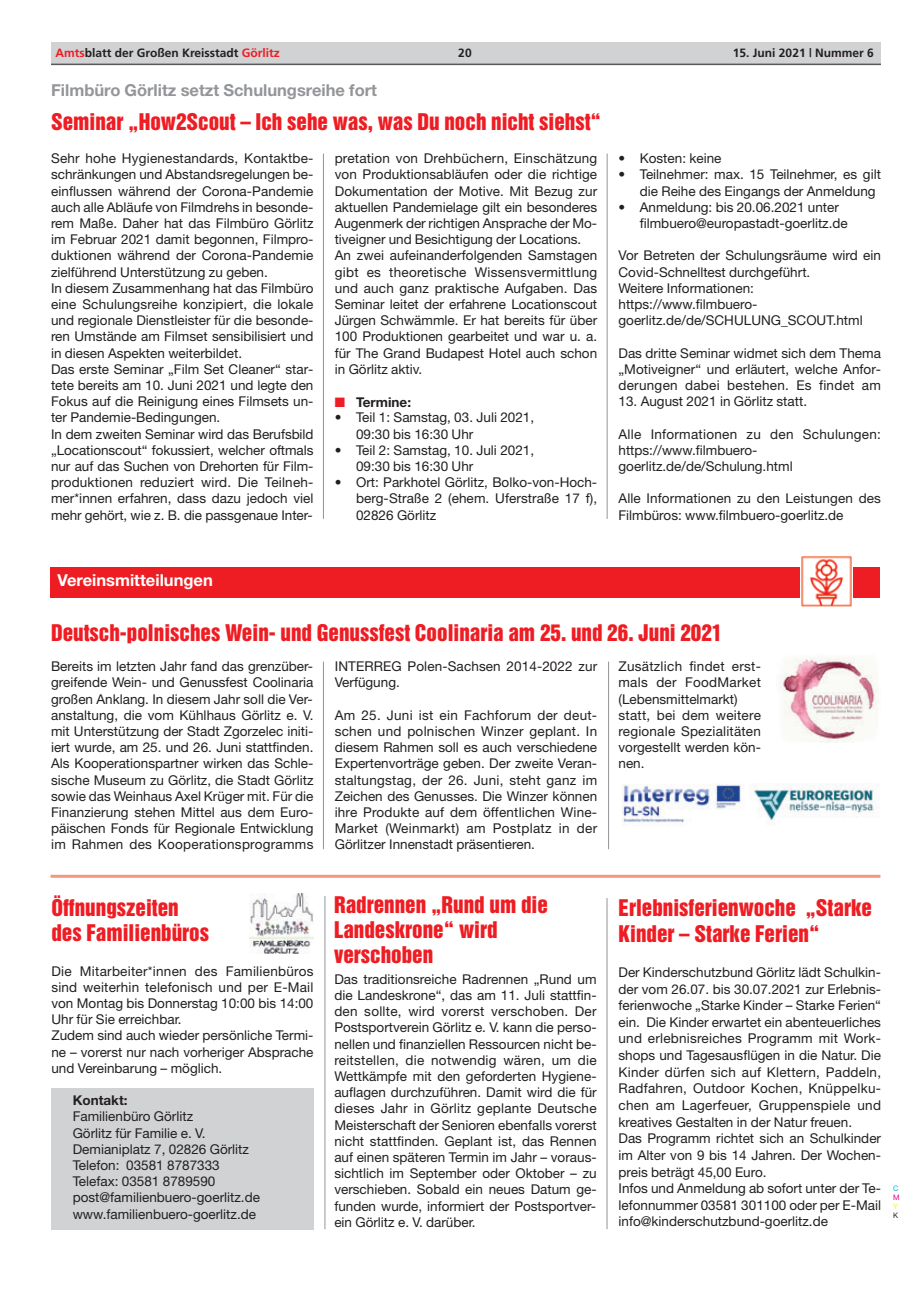
<style>
.page{position:relative;width:915px;height:1293px;background:#fff}
.page>*{position:absolute;margin:0;border:0;box-sizing:border-box;transform-origin:0 0}
.t1{font:21px/25.2px "Helvetica Inserat";color:#ee1d23}
.t2{font:700 16.5px "Helvetica Neue";color:#939598}
.t3{font:700 16.5px "Helvetica Neue";color:#fff}
.t4{font:13.5px/16.2px "Helvetica Neue";color:#231f20}
.t5{font:700 13.5px "Helvetica Neue";color:#231f20}
.t6{font:700 12px "Frutiger";color:#231f20}
.t7{font:7.5px "Helvetica Neue";color:#00aeef}
.t8{font:7.5px "Helvetica Neue";color:#ed028c}
.t9{font:7.5px "Helvetica Neue";color:#fff101}
.t10{font:7.5px "Helvetica Neue";color:#231f20}
.s1{color:#ee1d23}
</style>
<div class="page">
<div style="left:51px;top:1088px;width:263px;height:141px;background:#d1d2d4"></div>
<div style="left:51px;top:43px;width:829px;height:21px;background:#d1d2d4"></div>
<hr style="left:51px;top:64px;width:829px;height:1px;background:#57585a">
<hr style="left:323px;top:153px;width:1px;height:366px;background:#939598">
<hr style="left:606px;top:153px;width:1px;height:366px;background:#939598">
<div style="left:50px;top:567px;width:829px;height:31px;background:#ee1d23"></div>
<img style="left:800px;top:556px;width:52px;height:51px">
<hr style="left:323px;top:661px;width:1px;height:188px;background:#939598">
<hr style="left:608px;top:661px;width:1px;height:188px;background:#939598">
<img style="left:622px;top:784px;width:122px;height:40px">
<img style="left:776px;top:657px;width:103px;height:85px">
<img style="left:751px;top:783px;width:128px;height:41px">
<hr style="left:51px;top:875px;width:829px;height:3px;background:#f6977a">
<img style="left:249px;top:894px;width:65px;height:60px">
<hr style="left:606px;top:898px;width:1px;height:331px;background:#939598">
<hr style="left:324px;top:896px;width:1px;height:333px;background:#939598">
<p class="t6" style="left:55px;top:48px;width:226px"><span class="s1">Amts</span>blatt der Großen Kreisstadt <span class="s1">Görlitz</span></p>
<p class="t6" style="left:458px;top:48px;width:15px">20</p>
<p class="t6" style="left:732px;top:48px;width:142px">15. Juni 2021 | Nummer 6</p>
<p class="t2" style="left:51px;top:85px;width:327px">Filmbüro Görlitz setzt Schulungsreihe fort</p>
<h1 class="t1" style="left:51px;top:110px;width:551px">Seminar „How2Scout – Ich sehe was, was Du noch nicht siehst“</h1>
<p class="t4" style="left:51px;top:152px;width:264px">Sehr hohe Hygienestandards, Kontaktbe&shy;schränkungen und Abstandsregelungen be&shy;einflussen während der Corona-Pandemie auch alle Abläufe von Filmdrehs in besonde&shy;rem Maße. Daher hat das Filmbüro Görlitz im Februar 2021 damit begonnen, Filmpro&shy;duktionen während der Corona-Pandemie zielführend Unterstützung zu geben.<br>In diesem Zusammenhang hat das Filmbüro eine Schulungsreihe konzipiert, die lokale und regionale Dienstleister für die besonde&shy;ren Umstände am Filmset sensibilisiert und in diesen Aspekten weiterbildet.<br>Das erste Seminar „Film Set Cleaner“ star&shy;tete bereits am 10. Juni 2021 und legte den Fokus auf die Reinigung eines Filmsets un&shy;ter Pandemie-Bedingungen.<br>In dem zweiten Seminar wird das Berufsbild „Locationscout“ fokussiert, welcher oftmals nur auf das Suchen von Drehorten für Film&shy;produktionen reduziert wird. Die Teilneh&shy;mer*innen erfahren, dass dazu jedoch viel mehr gehört, wie z. B. die passgenaue Inter-</p>
<p class="t4" style="left:334px;top:152px;width:264px">pretation von Drehbüchern, Einschätzung von Produktionsabläufen oder die richtige Dokumentation der Motive. Mit Bezug zur aktuellen Pandemielage gilt ein besonderes Augenmerk der richtigen Ansprache der Mo&shy;tiveigner und Besichtigung der Locations.<br>An zwei aufeinanderfolgenden Samstagen gibt es theoretische Wissensvermittlung und auch ganz praktische Aufgaben. Das Seminar leitet der erfahrene Locationscout Jürgen Schwämmle. Er hat bereits für über 100 Produktionen gearbeitet und war u. a. für The Grand Budapest Hotel auch schon in Görlitz aktiv.</p>
<p class="t4" style="left:618px;top:152px;width:104px">• Kosten: keine</p>
<p class="t4" style="left:639px;top:168px;width:242px;text-indent:-21px">• Teilnehmer: max. 15 Teilnehmer, es gilt die Reihe des Eingangs der Anmeldung</p>
<p class="t4" style="left:639px;top:200px;width:209px;text-indent:-21px">• Anmeldung: bis 20.06.2021 unter filmbuero@europastadt-goerlitz.de</p>
<p class="t4" style="left:618px;top:249px;width:264px">Vor Betreten der Schulungsräume wird ein Covid-Schnelltest durchgeführt.<br>Weitere Informationen: https://www.filmbuero&shy;goerlitz.de/de/SCHULUNG_SCOUT.html</p>
<p class="t4" style="left:618px;top:346px;width:264px;text-align:justify">Das dritte Seminar widmet sich dem Thema „Motiveigner“ und erläutert, welche Anfor&shy;derungen dabei bestehen. Es findet am</p>
<p class="t4" style="left:618px;top:395px;width:190px">13. August 2021 in Görlitz statt.</p>
<p class="t4" style="left:618px;top:427px;width:264px">Alle Informationen zu den Schulungen: https://www.filmbuero&shy;goerlitz.de/de/Schulung.html</p>
<p class="t4" style="left:618px;top:492px;width:264px">Alle Informationen zu den Leistungen des<br>Filmbüros: www.filmbuero-goerlitz.de</p>
<p class="t5" style="left:334px;top:397px;width:78px"><span class="s1">■</span> Termine:</p>
<p class="t4" style="left:356px;top:411px;width:179px;text-indent:-21px">• Teil 1: Samstag, 03. Juli 2021,<br>09:30 bis 16:30 Uhr</p>
<p class="t4" style="left:356px;top:443px;width:179px;text-indent:-21px">• Teil 2: Samstag, 10. Juli 2021,<br>09:30 bis 16:30 Uhr</p>
<p class="t4" style="left:356px;top:476px;width:242px;text-align:justify;text-indent:-21px">• Ort: Parkhotel Görlitz, Bolko-von-Hoch&shy;berg-Straße 2 (ehem. Uferstraße 17 f), 02826 Görlitz</p>
<p class="t3" style="left:58px;top:574px;width:157px">Vereinsmitteilungen</p>
<h1 class="t1" style="left:51px;top:621px;width:672px">Deutsch-polnisches Wein- und Genussfest Coolinaria am 25. und 26. Juni 2021</h1>
<p class="t4" style="left:51px;top:659px;width:264px;text-align:justify">Bereits im letzten Jahr fand das grenzüber&shy;greifende Wein- und Genussfest Coolinaria großen Anklang. In diesem Jahr soll die Ver&shy;anstaltung, die vom Kühlhaus Görlitz e. V. mit Unterstützung der Stadt Zgorzelec initi&shy;iert wurde, am 25. und 26. Juni stattfinden.<br>Als Kooperationspartner wirken das Schle&shy;sische Museum zu Görlitz, die Stadt Görlitz sowie das Weinhaus Axel Krüger mit. Für die Finanzierung stehen Mittel aus dem Euro&shy;päischen Fonds für Regionale Entwicklung im Rahmen des Kooperationsprogramms</p>
<p class="t4" style="left:334px;top:659px;width:264px">INTERREG Polen-Sachsen 2014-2022 zur<br>Verfügung.</p>
<p class="t4" style="left:334px;top:708px;width:264px;text-align:justify">Am 25. Juni ist ein Fachforum der deut&shy;schen und polnischen Winzer geplant. In diesem Rahmen soll es auch verschiedene Expertenvorträge geben. Der zweite Veran&shy;staltungstag, der 26. Juni, steht ganz im Zeichen des Genusses. Die Winzer können ihre Produkte auf dem öffentlichen Wine-Market (Weinmarkt) am Postplatz in der Görlitzer Innenstadt präsentieren.</p>
<p class="t4" style="left:618px;top:659px;width:144px">Zusätzlich findet erst&shy;mals der FoodMarket (Lebensmittelmarkt) statt, bei dem weitere regionale Spezialitäten vorgestellt werden kön&shy;nen.</p>
<h1 class="t1" style="left:51px;top:896px;width:159px">Öffnungszeiten des Familienbüros</h1>
<p class="t4" style="left:51px;top:964px;width:263px">Die Mitarbeiter*innen des Familienbüros sind weiterhin telefonisch und per E-Mail von Montag bis Donnerstag 10:00 bis 14:00<br>Uhr für Sie erreichbar.<br>Zudem sind auch wieder persönliche Termi&shy;ne – vorerst nur nach vorheriger Absprache und Vereinbarung – möglich.</p>
<p class="t5" style="left:73px;top:1095px;width:56px">Kontakt:</p>
<p class="t4" style="left:73px;top:1110px;width:189px">Familienbüro Görlitz<br>Görlitz für Familie e. V.<br>Demianiplatz 7, 02826 Görlitz<br>Telefon: 03581 8787333<br>Telefax: 03581 8789590 post@familienbuero-goerlitz.de www.familienbuero-goerlitz.de</p>
<h1 class="t1" style="left:334px;top:893px;width:215px">Radrennen „Rund um die<br>Landeskrone“ wird verschoben</h1>
<p class="t4" style="left:334px;top:972px;width:264px;text-align:justify">Das traditionsreiche Radrennen „Rund um die Landeskrone“, das am 11. Juli stattfin&shy;den sollte, wird vorerst verschoben. Der Postsportverein Görlitz e. V. kann die perso&shy;nellen und finanziellen Ressourcen nicht be&shy;reitstellen, die notwendig wären, um die Wettkämpfe mit den geforderten Hygiene&shy;auflagen durchzuführen. Damit wird die für dieses Jahr in Görlitz geplante Deutsche Meisterschaft der Senioren ebenfalls vorerst nicht stattfinden. Geplant ist, das Rennen auf einen späteren Termin im Jahr – voraus&shy;sichtlich im September oder Oktober – zu verschieben. Sobald ein neues Datum ge&shy;funden wurde, informiert der Postsportver&shy;ein Görlitz e. V. darüber.</p>
<h1 class="t1" style="left:618px;top:896px;width:255px;line-height:25.7px">Erlebnisferienwoche „Starke<br>Kinder – Starke Ferien“</h1>
<p class="t4" style="left:618px;top:965px;width:264px;line-height:16.6px">Der Kinderschutzbund Görlitz lädt Schulkin&shy;der vom 26.07. bis 30.07.2021 zur Erlebnis&shy;ferienwoche „Starke Kinder – Starke Ferien“ ein. Die Kinder erwartet ein abenteuerliches und erlebnisreiches Programm mit Work&shy;shops und Tagesausflügen in die Natur. Die Kinder dürfen sich auf Klettern, Paddeln, Radfahren, Outdoor Kochen, Knüppelku&shy;chen am Lagerfeuer, Gruppenspiele und kreatives Gestalten in der Natur freuen.<br>Das Programm richtet sich an Schulkinder im Alter von 9 bis 14 Jahren. Der Wochen&shy;preis beträgt 45,00 Euro.<br>Infos und Anmeldung ab sofort unter der Te&shy;lefonnummer 03581 301100 oder per E-Mail info@kinderschutzbund-goerlitz.de</p>
<p class="t7" style="left:892px;top:1185px;width:7px">C</p>
<p class="t8" style="left:892px;top:1194px;width:8px">M</p>
<p class="t9" style="left:892px;top:1203px;width:6px">Y</p>
<p class="t10" style="left:892px;top:1212px;width:7px">K</p>
</div>
